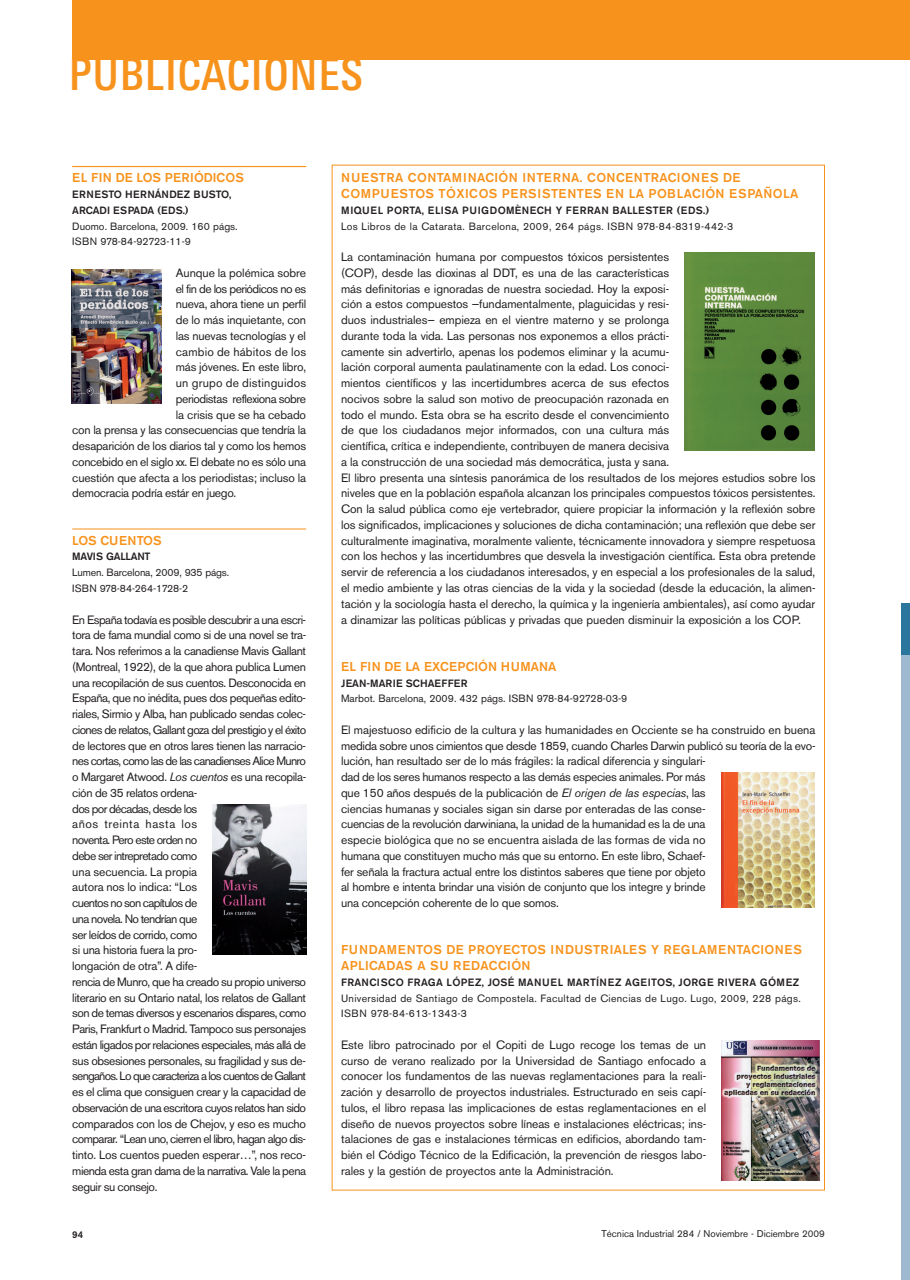
<style>
.page{position:relative;width:910px;height:1280px;background:#fff}
.page>*{position:absolute;margin:0;border:0;box-sizing:border-box;transform-origin:0 0}
.t1{font:500 condensed 45px "LT Univers";letter-spacing:.015em;color:#f7931d}
.t2{font:500 12.75px/15.8px "Akzidenz Grotesk BE";letter-spacing:.03em;color:#f7931d}
.t3{font:500 12.75px "Akzidenz Grotesk BE";color:#f7931d}
.t4{font:12px/15.8px "Akzidenz Grotesk BE";letter-spacing:-.01em;color:#231f20}
.t5{font:12px/15.8px "Akzidenz Grotesk BE";letter-spacing:-.035em;color:#231f20}
.t6{font:12px "Akzidenz Grotesk BE";letter-spacing:.015em;color:#231f20}
.t7{font:12px "Akzidenz Grotesk BE";letter-spacing:-.04em;color:#231f20}
.t8{font:10.5px/15.8px "Akzidenz Grotesk BE";letter-spacing:.03em;color:#231f20}
.t9{font:500 10.5px "Akzidenz Grotesk BE";letter-spacing:.03em;color:#231f20}
.t10{font:10.5px/15.8px "Akzidenz Grotesk BE";color:#231f20}
.t11{font:500 10.5px/15.8px "Akzidenz Grotesk BE";color:#231f20}
.t12{font:10.5px/15.8px "Akzidenz Grotesk BE";letter-spacing:-.02em;color:#231f20}
.t13{font:500 10.5px "Akzidenz Grotesk BE";letter-spacing:-.015em;color:#231f20}
.t14{font:9.75px "Akzidenz Grotesk BE";color:#231f20}
.t15{font:500 9.75px "Akzidenz Grotesk BE";color:#231f20}
.s1{font-style:italic}
</style>
<div class="page">
<hr style="left:72px;top:528px;width:234px;height:1px;background:#f7931d">
<div style="left:901px;top:608px;width:9px;height:672px;background:#9fb9d0"></div>
<div style="left:901px;top:604px;width:9px;height:51px;background:#2b769d"></div>
<div style="left:72px;top:0;width:838px;height:60px;background:#f7931d"></div>
<hr style="left:72px;top:166px;width:234px;height:1px;background:#f7931d">
<img style="left:684px;top:253px;width:131px;height:197px">
<img style="left:212px;top:804px;width:94px;height:150px">
<img style="left:72px;top:270px;width:89px;height:134px">
<img style="left:721px;top:773px;width:93px;height:134px">
<img style="left:721px;top:1040px;width:99px;height:140px">
<h1 class="t1" style="left:69px;top:58px;width:295px">PUBLICACIONES</h1>
<p class="t3" style="left:72px;top:173px;width:173px">EL FIN DE LOS PERIÓDICOS</p>
<p class="t11" style="left:72px;top:188px;width:161px">ERNESTO HERNÁNDEZ BUSTO,<br>ARCADI ESPADA (EDS.)</p>
<p class="t10" style="left:72px;top:219px;width:167px">Duomo. Barcelona, 2009. 160 págs.<br>ISBN 978-84-92723-11-9</p>
<p class="t4" style="left:176px;top:266px;width:132px">Aunque la polémica sobre</p>
<p class="t7" style="left:176px;top:284px;width:132px">el fin de los periódicos no es</p>
<p class="t4" style="left:176px;top:298px;width:132px">nueva, ahora tiene un perfil</p>
<p class="t4" style="left:176px;top:313px;width:132px">de lo más inquietante, con</p>
<p class="t4" style="left:176px;top:329px;width:132px">las nuevas tecnologías y el</p>
<p class="t6" style="left:176px;top:347px;width:132px">cambio de hábitos de los</p>
<p class="t4" style="left:176px;top:361px;width:132px">más jóvenes. En este libro,</p>
<p class="t6" style="left:176px;top:379px;width:132px">un grupo de distinguidos</p>
<p class="t5" style="left:176px;top:392px;width:132px">periodistas reflexiona sobre</p>
<p class="t4" style="left:176px;top:408px;width:132px">la crisis que se ha cebado</p>
<p class="t4" style="left:72px;top:424px;width:235px">con la prensa y las consecuencias que tendría la</p>
<p class="t4" style="left:72px;top:439px;width:235px">desaparición de los diarios tal y como los hemos</p>
<p class="t4" style="left:72px;top:455px;width:235px">concebido en el siglo xx. El debate no es sólo una</p>
<p class="t4" style="left:72px;top:471px;width:235px">cuestión que afecta a los periodistas; incluso la</p>
<p class="t4" style="left:72px;top:487px;width:166px">democracia podría estár en juego.</p>
<p class="t2" style="left:341px;top:171px;width:459px">NUESTRA CONTAMINACIÓN INTERNA. CONCENTRACIONES DE<br>COMPUESTOS TÓXICOS PERSISTENTES EN LA POBLACIÓN ESPAÑOLA</p>
<p class="t9" style="left:341px;top:207px;width:370px">MIQUEL PORTA, ELISA PUIGDOMÈNECH Y FERRAN BALLESTER (EDS.)</p>
<p class="t8" style="left:341px;top:219px;width:394px">Los Libros de la Catarata. Barcelona, 2009, 264 págs. ISBN 978-84-8319-442-3</p>
<p class="t4" style="left:341px;top:250px;width:476px">La contaminación humana por compuestos tóxicos persistentes<br>(COP), desde las dioxinas al DDT, es una de las características<br>más definitorias e ignoradas de nuestra sociedad. Hoy la exposi-<br>ción a estos compuestos —fundamentalmente, plaguicidas y resi-<br>duos industriales— empieza en el vientre materno y se prolonga<br>durante toda la vida. Las personas nos exponemos a ellos prácti-<br>camente sin advertirlo, apenas los podemos eliminar y la acumu-<br>lación corporal aumenta paulatinamente con la edad. Los conoci-<br>mientos científicos y las incertidumbres acerca de sus efectos<br>nocivos sobre la salud son motivo de preocupación razonada en<br>todo el mundo. Esta obra se ha escrito desde el convencimiento<br>de que los ciudadanos mejor informados, con una cultura más<br>científica, crítica e independiente, contribuyen de manera decisiva<br>a la construcción de una sociedad más democrática, justa y sana.<br>El libro presenta una síntesis panorámica de los resultados de los mejores estudios sobre los niveles que en la población española alcanzan los principales compuestos tóxicos persistentes.<br>Con la salud pública como eje vertebrador, quiere propiciar la información y la reflexión sobre los significados, implicaciones y soluciones de dicha contaminación; una reflexión que debe ser culturalmente imaginativa, moralmente valiente, técnicamente innovadora y siempre respetuosa con los hechos y las incertidumbres que desvela la investigación científica. Esta obra pretende servir de referencia a los ciudadanos interesados, y en especial a los profesionales de la salud, el medio ambiente y las otras ciencias de la vida y la sociedad (desde la educación, la alimen&shy;tación y la sociología hasta el derecho, la química y la ingeniería ambientales), así como ayudar a dinamizar las políticas públicas y privadas que pueden disminuir la exposición a los COP.</p>
<p class="t3" style="left:341px;top:662px;width:217px">EL FIN DE LA EXCEPCIÓN HUMANA</p>
<p class="t11" style="left:341px;top:676px;width:128px">JEAN-MARIE SCHAEFFER</p>
<p class="t10" style="left:341px;top:692px;width:288px">Marbot. Barcelona, 2009. 432 págs. ISBN 978-84-92728-03-9</p>
<p class="t4" style="left:341px;top:723px;width:476px">El majestuoso edificio de la cultura y las humanidades en Occiente se ha construido en buena medida sobre unos cimientos que desde 1859, cuando Charles Darwin publicó su teoría de la evo&shy;lución, han resultado ser de lo más frágiles: la radical diferencia y singulari-<br>dad de los seres humanos respecto a las demás especies animales. Por más<br>que 150 años después de la publicación de <span class="s1">El origen de las especias</span>, las<br>ciencias humanas y sociales sigan sin darse por enteradas de las conse-<br>cuencias de la revolución darwiniana, la unidad de la humanidad es la de una<br>especie biológica que no se encuentra aislada de las formas de vida no<br>humana que constituyen mucho más que su entorno. En este libro, Schaef-<br>fer señala la fractura actual entre los distintos saberes que tiene por objeto<br>al hombre e intenta brindar una visión de conjunto que los integre y brinde<br>una concepción coherente de lo que somos.</p>
<p class="t2" style="left:341px;top:943px;width:462px">FUNDAMENTOS DE PROYECTOS INDUSTRIALES Y REGLAMENTACIONES<br>APLICADAS A SU REDACCIÓN</p>
<p class="t9" style="left:341px;top:978px;width:460px">FRANCISCO FRAGA LÓPEZ, JOSÉ MANUEL MARTÍNEZ AGEITOS, JORGE RIVERA GÓMEZ</p>
<p class="t8" style="left:341px;top:991px;width:461px">Universidad de Santiago de Compostela. Facultad de Ciencias de Lugo. Lugo, 2009, 228 págs.<br>ISBN 978-84-613-1343-3</p>
<p class="t4" style="left:341px;top:1038px;width:367px;text-align:justify">Este libro patrocinado por el Copiti de Lugo recoge los temas de un curso de verano realizado por la Universidad de Santiago enfocado a conocer los fundamentos de las nuevas reglamentaciones para la reali&shy;zación y desarrollo de proyectos industriales. Estructurado en seis capí&shy;tulos, el libro repasa las implicaciones de estas reglamentaciones en el diseño de nuevos proyectos sobre líneas e instalaciones eléctricas; ins&shy;talaciones de gas e instalaciones térmicas en edificios, abordando tam&shy;bién el Código Técnico de la Edificación, la prevención de riesgos labo&shy;rales y la gestión de proyectos ante la Administración.</p>
<p class="t3" style="left:72px;top:536px;width:91px">LOS CUENTOS</p>
<p class="t13" style="left:72px;top:553px;width:80px">MAVIS GALLANT</p>
<p class="t12" style="left:72px;top:566px;width:158px">Lumen. Barcelona, 2009, 935 págs.<br>ISBN 978-84-264-1728-2</p>
<p class="t5" style="left:72px;top:613px;width:236px">En España todavía es posible descubrir a una escri&shy;tora de fama mundial como si de una novel se tra&shy;tara. Nos referimos a la canadiense Mavis Gallant (Montreal, 1922), de la que ahora publica Lumen una recopilación de sus cuentos. Desconocida en España, que no inédita, pues dos pequeñas edito&shy;riales, Sirmio y Alba, han publicado sendas colec&shy;ciones de relatos, Gallant goza del prestigio y el éxito de lectores que en otros lares tienen las narracio&shy;nes cortas, como las de las canadienses Alice Munro o Margaret Atwood. <span class="s1">Los cuentos</span> es una recopila&shy;ción de 35 relatos ordena-<br>dos por décadas, desde los<br>años treinta hasta los<br>noventa. Pero este orden no<br>debe ser intrepretado como<br>una secuencia. La propia<br>autora nos lo indica: “Los<br>cuentos no son capítulos de<br>una novela. No tendrían que<br>ser leídos de corrido, como<br>si una historia fuera la pro-<br>longación de otra”. A dife-<br>rencia de Munro, que ha creado su propio universo literario en su Ontario natal, los relatos de Gallant son de temas diversos y escenarios dispares, como Paris, Frankfurt o Madrid. Tampoco sus personajes están ligados por relaciones especiales, más allá de sus obsesiones personales, su fragilidad y sus de - sengaños. Lo que caracteriza a los cuentos de Gallant es el clima que consiguen crear y la capacidad de observación de una escritora cuyos relatos han sido comparados con los de Chejov, y eso es mucho comparar. “Lean uno, cierren el libro, hagan algo dis&shy;tinto. Los cuentos pueden esperar…”, nos reco&shy;mienda esta gran dama de la narrativa. Vale la pena seguir su consejo.</p>
<p class="t15" style="left:72px;top:1231px;width:13px">94</p>
<p class="t14" style="left:601px;top:1230px;width:225px">Técnica Industrial 284 / Noviembre - Diciembre 2009</p>
</div>
